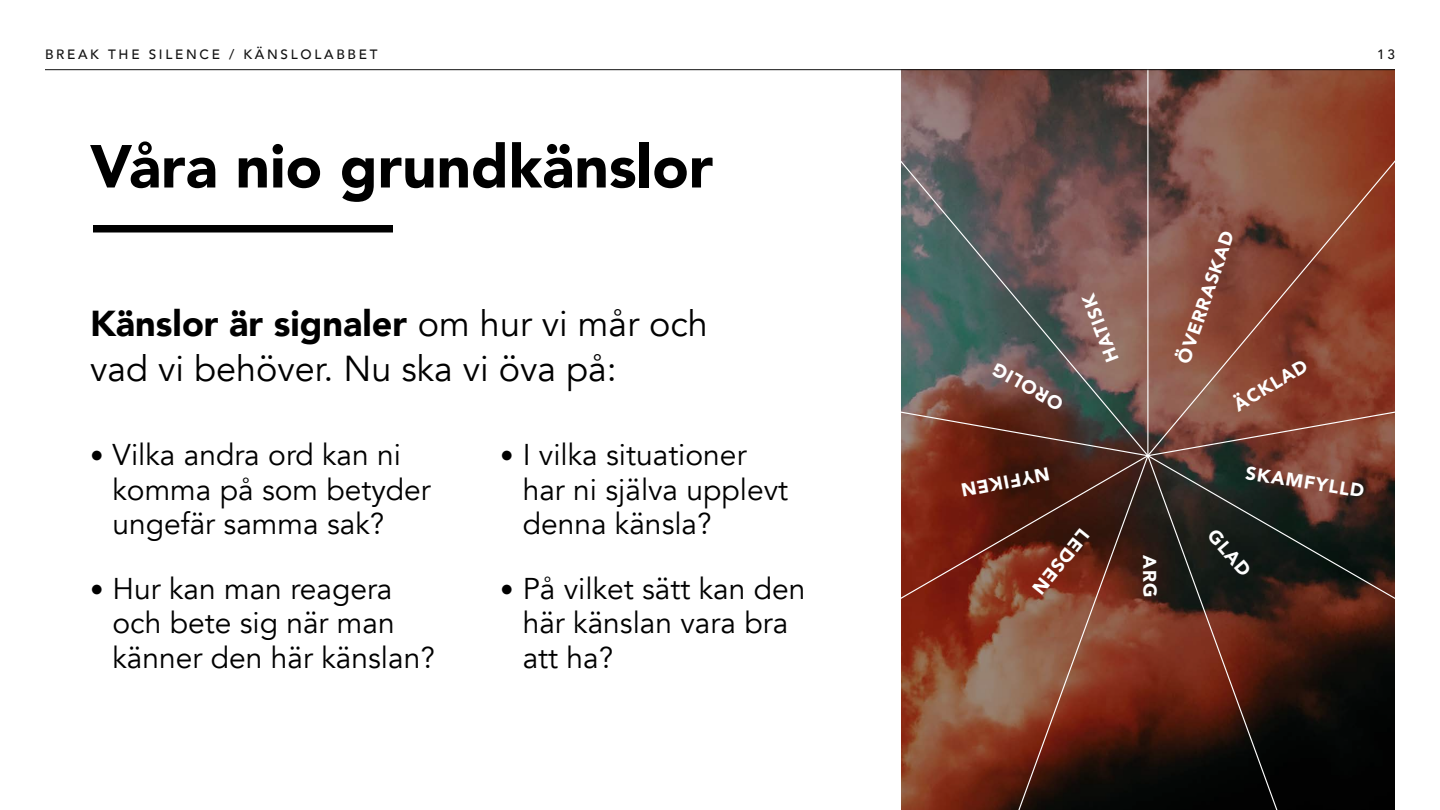
<style>
.page{position:relative;width:1440px;height:810px;background:#fff}
.page>*{position:absolute;margin:0;border:0;box-sizing:border-box;transform-origin:0 0}
.t1{font:900 60px "Avenir";color:#000}
.t2{font:36px/45px "Avenir";color:#000}
.t3{font:30px/34.5px "Avenir";color:#000}
.t4{font:900 18.6px "Avenir";color:#fff}
.t5{font:500 13.5px "Avenir";letter-spacing:.2em;color:#111}
.s1{font-weight:900}
.s2{font-size:27px}
</style>
<div class="page">
<svg style="left:901px;top:70px;width:494px;height:740px;background:#573327"></svg>
<hr style="left:1147px;top:70px;width:1px;height:386px;background:#fff">
<svg style="left:1150px;top:95px;width:245px;height:278px;background:#884a38"></svg>
<svg style="left:1310px;top:457px;width:85px;height:235px;background:#392018"></svg>
<svg style="left:1149px;top:457px;width:161px;height:353px;background:#321d15"></svg>
<svg style="left:986px;top:692px;width:163px;height:118px;background:#522316"></svg>
<svg style="left:901px;top:457px;width:248px;height:235px;background:#743423"></svg>
<svg style="left:1150px;top:373px;width:245px;height:84px;background:#864a3b"></svg>
<svg style="left:901px;top:95px;width:249px;height:362px;background:#675652"></svg>
<div style="left:93px;top:225px;width:300px;height:7px;background:#000"></div>
<hr style="left:45px;top:69px;width:1350px;height:1px;background:#111">
<svg style="left:1143px;top:555px;width:14px;height:41px"></svg>
<p class="t5" style="left:45px;top:42px;width:334px">BREAK THE SILENCE / KÄNSLOLABBET</p>
<p class="t5" style="left:1377px;top:42px;width:19px">13</p>
<h1 class="t1" style="left:90px;top:115px;width:625px">Våra nio grundkänslor</h1>
<p class="t2" style="left:90px;top:302px;width:620px"><span class="s1">Känslor är signaler</span> om hur vi mår och vad vi behöver. Nu ska vi öva på:</p>
<p class="t3" style="left:112px;top:438px;width:320px;text-indent:-22px"><span class="s2">•</span> Vilka andra ord kan ni komma på som betyder ungefär samma sak?</p>
<p class="t3" style="left:112px;top:571px;width:324px;text-indent:-22px"><span class="s2">•</span> Hur kan man reagera och bete sig när man känner den här känslan?</p>
<p class="t3" style="left:523px;top:438px;width:267px;text-indent:-22px"><span class="s2">•</span> I vilka situationer har ni själva upplevt denna känsla?</p>
<p class="t3" style="left:523px;top:571px;width:284px;text-indent:-22px"><span class="s2">•</span> På vilket sätt kan den här känslan vara bra att ha?</p>
<p class="t4" style="left:1054px;top:419px;width:79px;rotate:-151deg">OROLIG</p>
<p class="t4" style="left:1098px;top:367px;width:73px;rotate:-111deg">HATISK</p>
<p class="t4" style="left:1168px;top:357px;width:140px;rotate:-71deg">ÖVERRASKAD</p>
<p class="t4" style="left:1227px;top:393px;width:84px;rotate:-31deg">ÄCKLAD</p>
<p class="t4" style="left:1248px;top:457px;width:122px;rotate:9deg">SKAMFYLLD</p>
<p class="t4" style="left:1052px;top:489px;width:91px;rotate:169deg">NYFIKEN</p>
<p class="t4" style="left:1098px;top:541px;width:80px;rotate:129deg">LEDSEN</p>
<p class="t4" style="left:1223px;top:521px;width:57px;rotate:49deg">GLAD</p>
</div>
